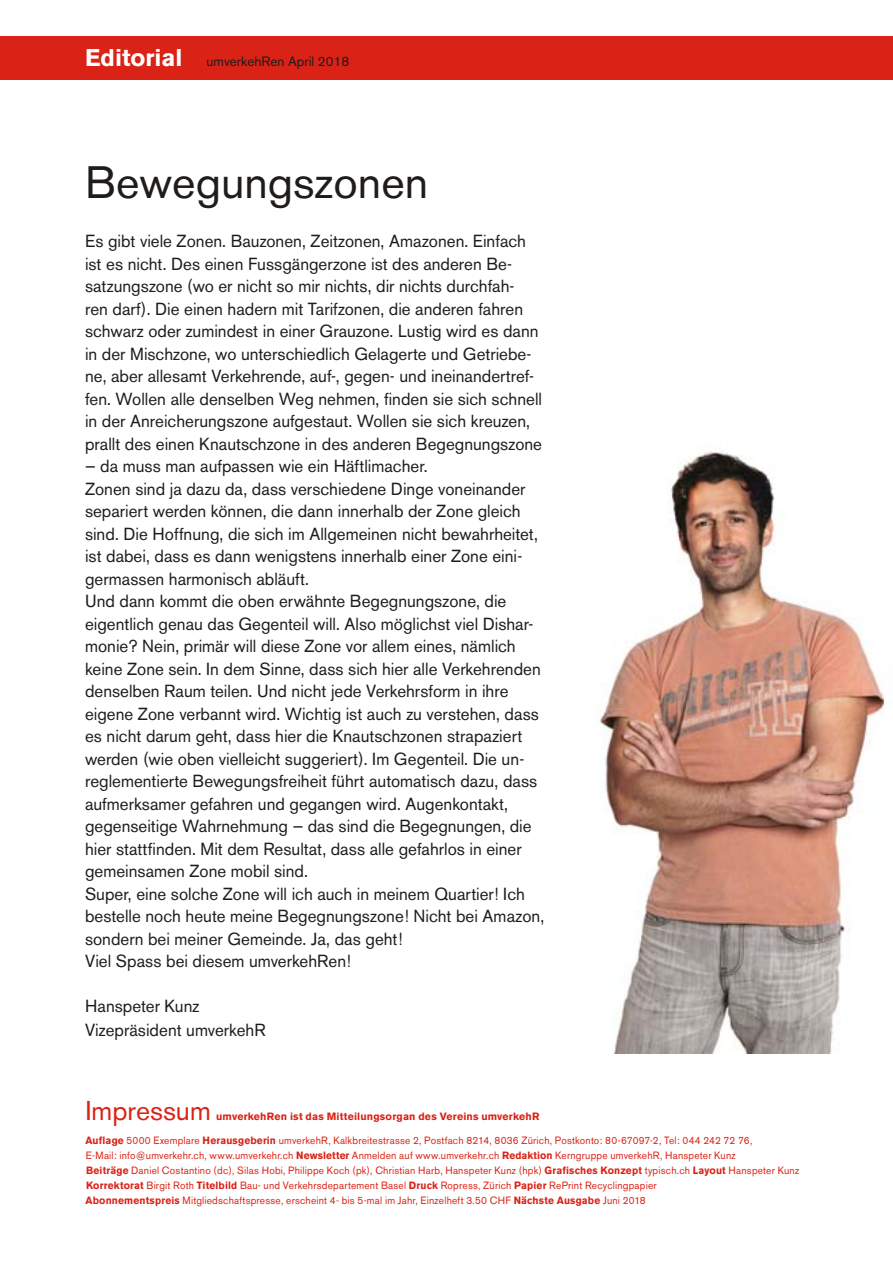
<style>
.page{position:relative;width:893px;height:1263px;background:#fff}
.page>*{position:absolute;margin:0;border:0;box-sizing:border-box;transform-origin:0 0}
.t1{font:45px "Akzidenz Grotesk BE";color:#201c1a}
.t2{font:27px "Akzidenz Grotesk BE";color:#db2216}
.t3{font:17.4px/22.5px "Akzidenz Grotesk BE";color:#201c1a}
.t4{font:13.5px "Akzidenz Grotesk BE";color:#201c1a}
.t5{font:10.5px/15px "Akzidenz Grotesk BE";letter-spacing:.02em;color:#db2216;scale:.96 1}
.t6{font:700 10.5px "Akzidenz Grotesk BE";letter-spacing:.015em;color:#db2216}
.s1{font-weight:700;font-size:24px;color:#fff}
.s2{font-weight:700}
</style>
<div class="page">
<div style="left:0;top:36px;width:893px;height:43px;background:#db2216"></div>
<img style="left:599px;top:446px;width:287px;height:608px">
<p class="t4" style="left:85px;top:57px;width:231px"><span class="s1">Thema</span> umverkehRen Oktober</p>
<p class="t4" style="left:342px;top:57px;width:9px">6</p>
<p class="t4" style="left:85px;top:57px;width:266px"><span class="s1">Editorial</span> umverkehRen April 2018</p>
<h1 class="t1" style="left:85px;top:166px;width:345px">Bewegungszonen</h1>
<p class="t3" style="left:85px;top:232px;width:459px">Es gibt viele Zonen. Bauzonen, Zeitzonen, Amazonen. Einfach ist es nicht. Des einen Fussgängerzone ist des anderen Be&shy;satzungszone (wo er nicht so mir nichts, dir nichts durchfah-<br>ren darf). Die einen hadern mit Tarifzonen, die anderen fahren schwarz oder zumindest in einer Grauzone. Lustig wird es dann in der Mischzone, wo unterschiedlich Gelagerte und Getriebe&shy;ne, aber allesamt Verkehrende, auf-, gegen- und ineinandertref&shy;fen. Wollen alle denselben Weg nehmen, finden sie sich schnell in der Anreicherungszone aufgestaut. Wollen sie sich kreuzen, prallt des einen Knautschzone in des anderen Begegnungszone</p>
<p class="t3" style="left:85px;top:457px;width:461px">— da muss man aufpassen wie ein Häftlimacher.<br>Zonen sind ja dazu da, dass verschiedene Dinge voneinander separiert werden können, die dann innerhalb der Zone gleich sind. Die Hoffnung, die sich im Allgemeinen nicht bewahrheitet, ist dabei, dass es dann wenigstens innerhalb einer Zone eini&shy;germassen harmonisch abläuft.<br>Und dann kommt die oben erwähnte Begegnungszone, die eigent lich genau das Gegenteil will. Also möglichst viel Dishar&shy;monie? Nein, primär will diese Zone vor allem eines, nämlich keine Zone sein. In dem Sinne, dass sich hier alle Verkehrenden denselben Raum teilen. Und nicht jede Verkehrsform in ihre eigene Zone verbannt wird. Wichtig ist auch zu verstehen, dass es nicht darum geht, dass hier die Knautschzonen strapaziert werden (wie oben vielleicht suggeriert). Im Gegenteil. Die un&shy;reglementierte Bewegungsfreiheit führt automatisch dazu, dass aufmerksamer gefahren und gegangen wird. Augenkontakt, gegenseitige Wahrnehmung — das sind die Begegnungen, die hier stattfinden. Mit dem Resultat, dass alle gefahrlos in einer gemeinsamen Zone mobil sind.<br>Super, eine solche Zone will ich auch in meinem Quartier! Ich bestelle noch heute meine Begegnungszone! Nicht bei Amazon, sondern bei meiner Gemeinde. Ja, das geht!<br>Viel Spass bei diesem umverkehRen!</p>
<p class="t3" style="left:85px;top:996px;width:182px;line-height:24px">Hanspeter Kunz<br>Vizepräsident umverkehR</p>
<h2 class="t2" style="left:85px;top:1101px;width:127px">Impressum</h2>
<p class="t6" style="left:216px;top:1113px;width:325px">umverkehRen ist das Mitteilungsorgan des Vereins umverkehR</p>
<p class="t5" style="left:85px;top:1134px;width:745px"><span class="s2">Auflage</span> 5000 Exemplare <span class="s2">Herausgeberin</span> umverkehR, Kalkbreitestrasse 2, Postfach 8214, 8036 Zürich, Postkonto: 80-67097-2, Tel: 044 242 72 76,<br>E-Mail: info@umverkehr.ch, www.umverkehr.ch <span class="s2">Newsletter</span> Anmelden auf www.umverkehr.ch <span class="s2">Redaktion</span> Kerngruppe umverkehR, Hanspeter Kunz<br><span class="s2">Beiträge</span> Daniel Costantino (dc), Silas Hobi, Philippe Koch (pk), Christian Harb, Hanspeter Kunz (hpk) <span class="s2">Grafisches Konzept</span> typisch.ch <span class="s2">Layout</span> Hanspeter Kunz <span class="s2">Korrektorat</span> Birgit Roth <span class="s2">Titelbild</span> Bau- und Verkehrsdepartement Basel <span class="s2">Druck</span> Ropress, Zürich <span class="s2">Papier</span> RePrint Recyclingpapier<br><span class="s2">Abonnementspreis</span> Mitgliedschaftspresse, erscheint 4- bis 5-mal im Jahr, Einzelheft 3.50 CHF <span class="s2">Nächste Ausgabe</span> Juni 2018</p>
</div>
